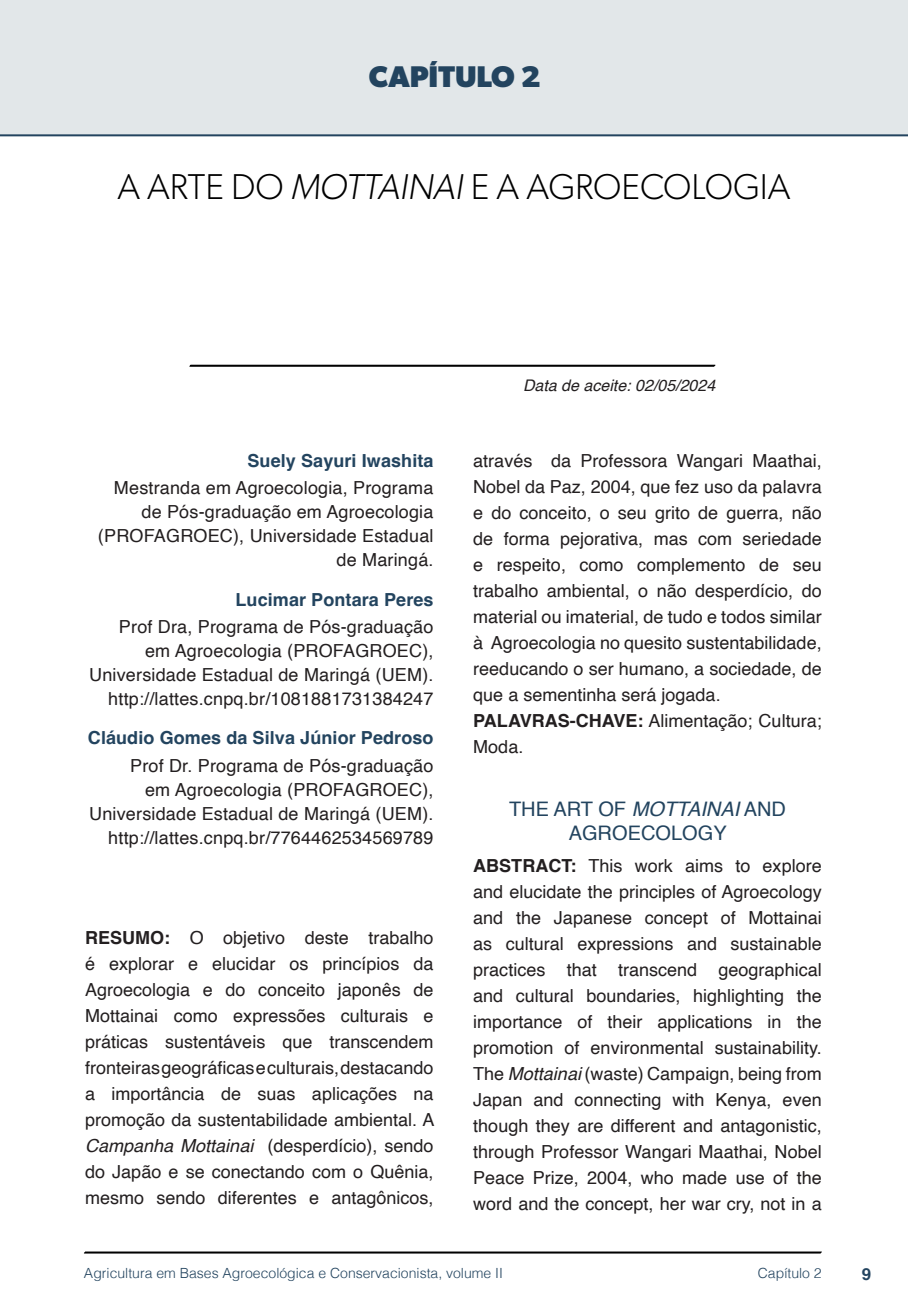
<style>
.page{position:relative;width:908px;height:1304px;background:#fff}
.page>*{position:absolute;margin:0;border:0;box-sizing:border-box;transform-origin:0 0}
.nome_artigos{font:300 36px "Gibson";color:#000}
.capítulos{font:700 30px "Gibson";color:#23445f}
.título_Inglês{font:20px/24px "Helvetica";color:#23445f;text-align:center}
.Resumos_e_PC_TXT{font:18px/26px "Helvetica";color:#231f20;text-align:justify}
.info_autores{font:18px/24px "Helvetica";letter-spacing:.01em;color:#231f20;text-align:right}
.nome_autores{font:700 18px "Helvetica";letter-spacing:.005em;color:#23445f}
.t1{font:700 16.8px "Helvetica";color:#23445f}
.t2{font:italic 16px "Helvetica";color:#231f20}
.t3{font:300 14px "Helvetica";color:#23445f}
.s1{font-style:italic}
.s2{font-weight:700}
</style>
<div class="page">
<svg style="left:84px;top:1251px;width:737px;height:3px;background:#515151"></svg>
<svg style="left:189px;top:364px;width:526px;height:3px;background:#4f4f4f"></svg>
<div style="left:0;top:0;width:907px;height:136px;background:#e2e7e9"></div>
<div style="left:44px;top:72px;width:68px;height:61px;background:#e2e7e9"></div>
<p class="capítulos" style="left:369px;top:58px;width:173px">CAPÍTULO 2</p>
<p class="nome_artigos" style="left:117px;top:165px;width:674px">A ARTE DO <span class="s1">MOTTAINAI</span> E A AGROECOLOGIA</p>
<p class="nome_autores" style="left:247px;top:450px;width:187px">Suely Sayuri Iwashita</p>
<p class="info_autores" style="left:98px;top:477px;width:337px">Mestranda em Agroecologia, Programa de Pós-graduação em Agroecologia (PROFAGROEC), Universidade Estadual de Maringá.</p>
<p class="nome_autores" style="left:235px;top:588px;width:199px">Lucimar Pontara Peres</p>
<p class="info_autores" style="left:89px;top:615px;width:345px">Prof Dra, Programa de Pós-graduação<br>em Agroecologia (PROFAGROEC),<br>Universidade Estadual de Maringá (UEM).</p>
<p class="info_autores" style="left:108px;top:687px;width:326px">http://lattes.cnpq.br/1081881731384247</p>
<p class="nome_autores" style="left:88px;top:727px;width:347px">Cláudio Gomes da Silva Júnior Pedroso</p>
<p class="info_autores" style="left:89px;top:754px;width:345px">Prof Dr. Programa de Pós-graduação<br>em Agroecologia (PROFAGROEC),<br>Universidade Estadual de Maringá (UEM).</p>
<p class="info_autores" style="left:108px;top:826px;width:326px">http://lattes.cnpq.br/7764462534569789</p>
<p class="Resumos_e_PC_TXT" style="left:85px;top:926px;width:351px"><span class="s2">RESUMO:</span> O objetivo deste trabalho é explorar e elucidar os princípios da Agroecologia e do conceito japonês de Mottainai como expressões culturais e práticas sustentáveis que transcendem fronteiras geográficas e culturais, destacando a importância de suas aplicações na promoção da sustentabilidade ambiental. A <span class="s1">Campanha Mottainai</span> (desperdício), sendo do Japão e se conectando com o Quênia, mesmo sendo diferentes e antagônicos,</p>
<p class="t2" style="left:523px;top:373px;width:194px">Data de aceite: 02/05/2024</p>
<p class="Resumos_e_PC_TXT" style="left:473px;top:448px;width:350px">através da Professora Wangari Maathai, Nobel da Paz, 2004, que fez uso da palavra e do conceito, o seu grito de guerra, não de forma pejorativa, mas com seriedade e respeito, como complemento de seu trabalho ambiental, o não desperdício, do material ou imaterial, de tudo e todos similar à Agroecologia no quesito sustentabilidade, reeducando o ser humano, a sociedade, de que a sementinha será jogada.</p>
<p class="Resumos_e_PC_TXT" style="left:473px;top:708px;width:350px"><span class="s2">PALAVRAS-CHAVE:</span> Alimentação; Cultura;<br>Moda.</p>
<p class="título_Inglês" style="left:508px;top:798px;width:278px">THE ART OF <span class="s1">MOTTAINAI</span> AND<br>AGROECOLOGY</p>
<p class="Resumos_e_PC_TXT" style="left:473px;top:853px;width:350px"><span class="s2">ABSTRACT:</span> This work aims to explore and elucidate the principles of Agroecology and the Japanese concept of Mottainai as cultural expressions and sustainable practices that transcend geographical and cultural boundaries, highlighting the importance of their applications in the promotion of environmental sustainability.<br>The <span class="s1">Mottainai</span> (waste) Campaign, being from Japan and connecting with Kenya, even though they are different and antagonistic, through Professor Wangari Maathai, Nobel Peace Prize, 2004, who made use of the word and the concept, her war cry, not in a</p>
<p class="t3" style="left:84px;top:1261px;width:420px">Agricultura em Bases Agroecológica e Conservacionista, volume II</p>
<p class="t3" style="left:757px;top:1261px;width:65px">Capítulo 2</p>
<p class="t1" style="left:861px;top:1264px;width:11px">9</p>
</div>
